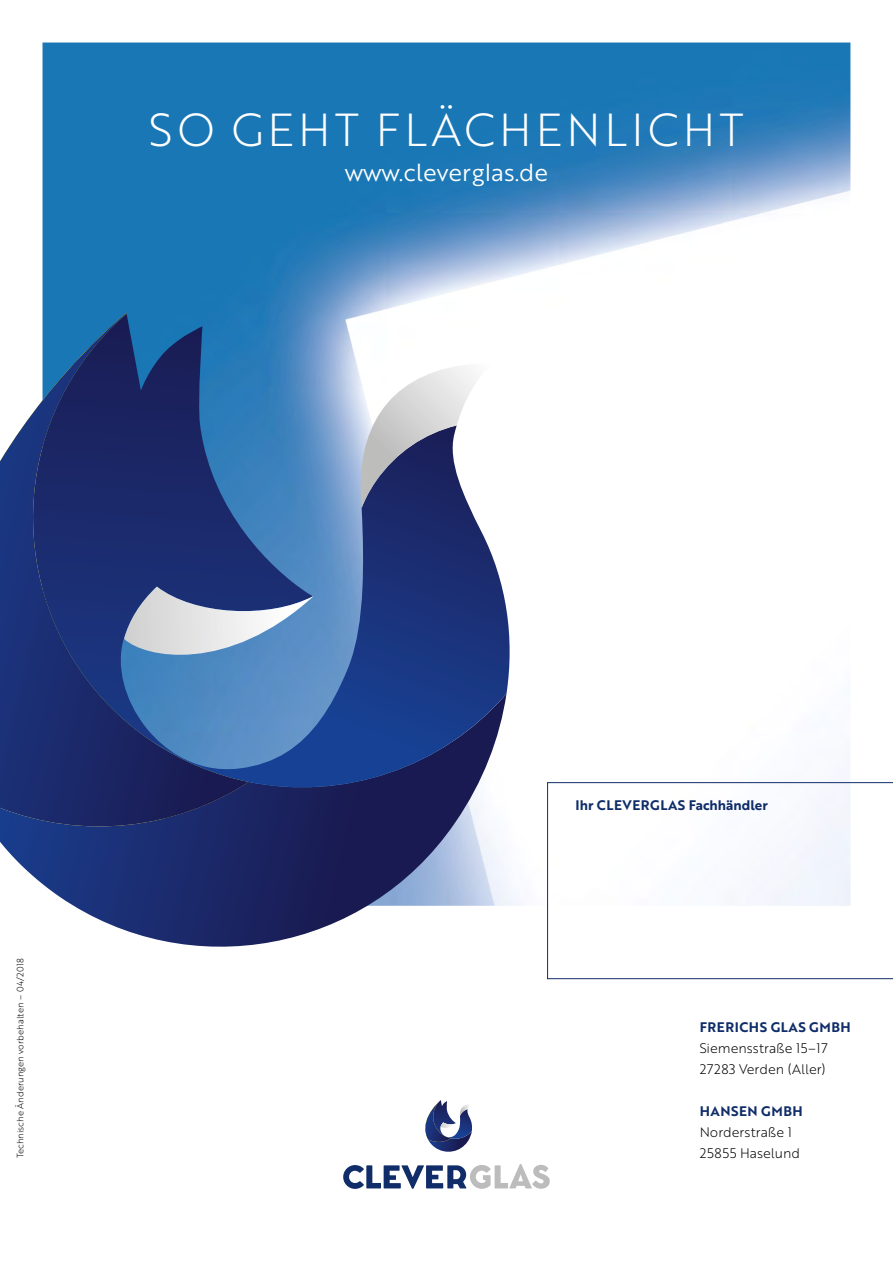
<style>
.page{position:relative;width:893px;height:1263px;background:#fff}
.page>*{position:absolute;margin:0;border:0;box-sizing:border-box;transform-origin:0 0}
.Headline{font:45px "Brother 1816 Light";letter-spacing:.09em;color:#fff}
.t1{font:24px "Brother 1816 Book";color:#fff}
.Fließtext{font:13.5px "Brother 1816 Light";color:#000}
.Fließtext-2{font:13.5px "Brother 1816 Bold";letter-spacing:.04em;color:#102d69}
.Fließtext-3{font:13.5px "Brother 1816 Bold";letter-spacing:.005em;color:#102d69}
.Fließtext-4{font:9px "Brother 1816 Light";color:#000}
</style>
<div class="page">
<img style="left:43px;top:43px;width:807px;height:863px">
<svg style="left:0;top:801px;width:506px;height:146px"></svg>
<svg style="left:0;top:313px;width:249px;height:527px;background:#1b2b6d"></svg>
<svg style="left:152px;top:425px;width:363px;height:376px;background:#405994"></svg>
<svg style="left:0;top:314px;width:313px;height:442px;background:#305490"></svg>
<svg style="left:124px;top:586px;width:189px;height:88px;background:#7e99be"></svg>
<svg style="left:361px;top:363px;width:133px;height:145px"></svg>
<svg style="left:547px;top:782px;width:346px;height:197px"></svg>
<svg style="left:425px;top:1100px;width:47px;height:52px"></svg>
<svg style="left:343px;top:1164px;width:207px;height:25px"></svg>
<p class="Headline" style="left:149px;top:97px;width:596px">SO GEHT FLÄCHENLICHT</p>
<p class="t1" style="left:345px;top:155px;width:205px">www.cleverglas.de</p>
<p class="Fließtext-4" style="left:14px;top:1158px;width:202px;rotate:-90deg">Technische Änderungen vorbehalten – 04/2018</p>
<p class="Fließtext-3" style="left:576px;top:794px;width:194px">Ihr CLEVERGLAS Fachhändler</p>
<p class="Fließtext-2" style="left:700px;top:1017px;width:153px">FRERICHS GLAS GMBH</p>
<p class="Fließtext" style="left:700px;top:1039px;width:130px">Siemensstraße 15–17</p>
<p class="Fließtext" style="left:700px;top:1060px;width:127px">27283 Verden (Aller)</p>
<p class="Fließtext-2" style="left:700px;top:1101px;width:105px">HANSEN GMBH</p>
<p class="Fließtext" style="left:700px;top:1123px;width:94px">Norderstraße 1</p>
<p class="Fließtext" style="left:700px;top:1144px;width:102px">25855 Haselund</p>
</div>
